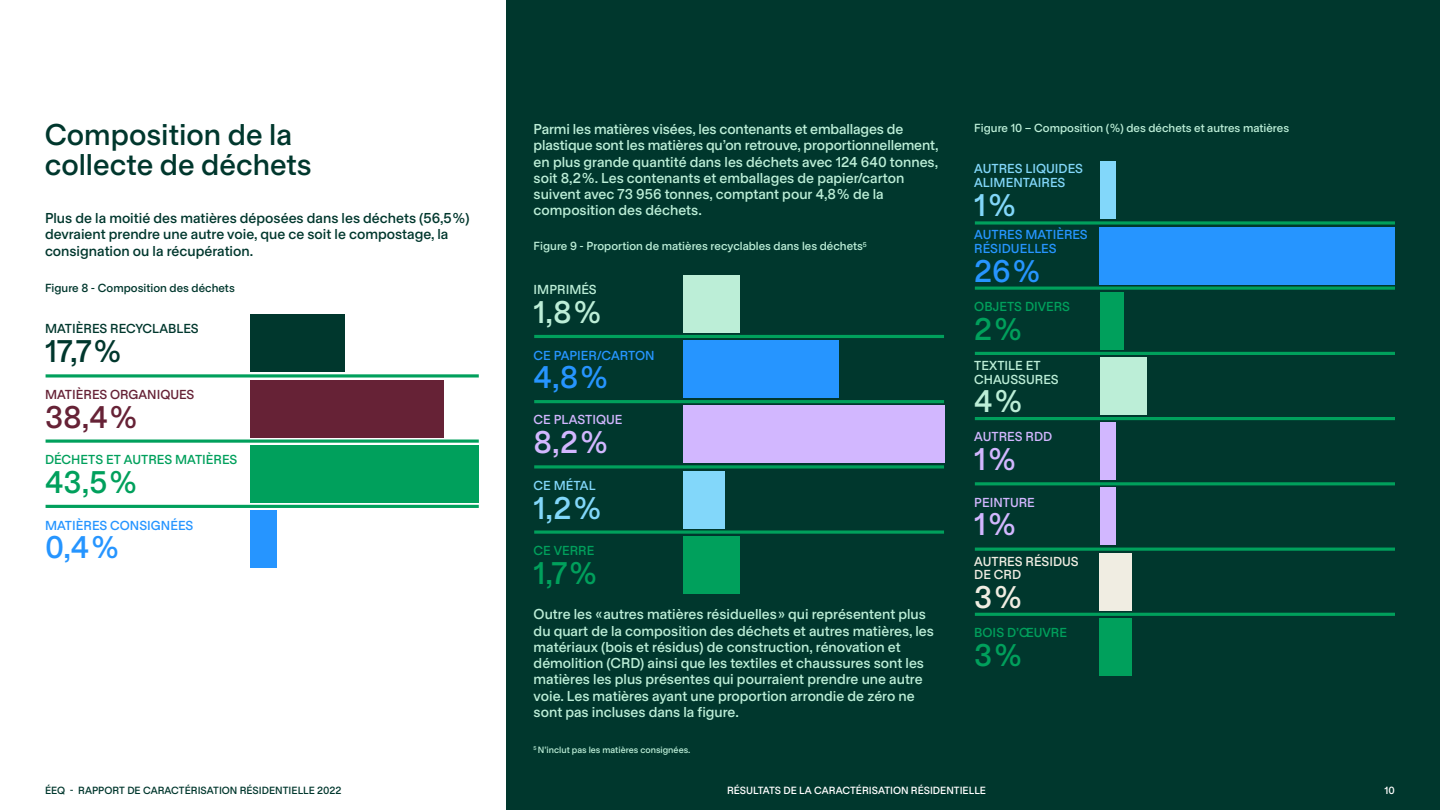
<style>
.page{position:relative;width:1440px;height:810px;background:#fff}
.page>*{position:absolute;margin:0;border:0;box-sizing:border-box;transform-origin:0 0}
.t1{font:500 30px "Habitus";color:#00a05c}
.t2{font:500 30px "Habitus";color:#2695ff}
.t3{font:500 30px "Habitus";color:#d2b7ff}
.t4{font:500 30px "Habitus";color:#bceed7}
.t5{font:500 30px "Habitus";color:#82d7fa}
.t6{font:500 30px "Habitus";color:#00372d}
.t7{font:500 30px "Habitus";color:#662236}
.t8{font:500 30px "Habitus";color:#f0ede2}
.t9{font:500 28.75px/30px "Habitus";color:#00372d}
.t10{font:500 13.75px/16.2px "Habitus";color:#bceed7}
.t11{font:500 13.75px/16.2px "Habitus";color:#00372d}
.t12{font:500 12.5px/13.8px "Habitus";color:#2695ff}
.t13{font:500 12.5px "Habitus";color:#00a05c}
.t14{font:500 12.5px/13.8px "Habitus";color:#82d7fa}
.t15{font:500 12.5px "Habitus";color:#d2b7ff}
.t16{font:500 12.5px/13.8px "Habitus";color:#bceed7}
.t17{font:500 12.5px "Habitus";color:#00372d}
.t18{font:500 12.5px "Habitus";color:#662236}
.t19{font:500 12.5px/13.8px "Habitus";color:#f0ede2}
.t20{font:500 11.25px "Habitus";color:#bceed7}
.t21{font:500 11.25px "Habitus";color:#00372d}
.t22{font:500 10px "Habitus";color:#00372d}
.t23{font:500 10px "Habitus";color:#fff}
.t24{font:500 8.75px "Habitus";color:#bceed7}
</style>
<div class="page">
<div style="left:506px;top:0;width:934px;height:810px;background:#00372d"></div>
<svg style="left:46px;top:374px;width:433px;height:4px;background:#34b37d"></svg>
<hr style="left:46px;top:505px;width:433px;height:3px;background:#00a05c">
<hr style="left:46px;top:440px;width:433px;height:3px;background:#00a05c">
<div style="left:250px;top:315px;width:95px;height:57px;background:#00372d"></div>
<div style="left:250px;top:380px;width:194px;height:57px;background:#662236"></div>
<div style="left:250px;top:445px;width:229px;height:57px;background:#00a05c"></div>
<div style="left:250px;top:510px;width:27px;height:58px;background:#2695ff"></div>
<hr style="left:534px;top:335px;width:410px;height:3px;background:#00a05c">
<svg style="left:975px;top:221px;width:420px;height:4px;background:#008a52"></svg>
<svg style="left:534px;top:465px;width:410px;height:4px;background:#008a51"></svg>
<hr style="left:975px;top:352px;width:420px;height:3px;background:#00a05c">
<hr style="left:975px;top:548px;width:420px;height:3px;background:#00a05c">
<hr style="left:534px;top:400px;width:410px;height:3px;background:#00a05c">
<hr style="left:975px;top:287px;width:420px;height:3px;background:#00a05c">
<hr style="left:975px;top:482px;width:420px;height:3px;background:#00a05c">
<hr style="left:534px;top:531px;width:410px;height:3px;background:#00a05c">
<hr style="left:975px;top:417px;width:420px;height:3px;background:#00a05c">
<hr style="left:975px;top:613px;width:420px;height:3px;background:#00a05c">
<div style="left:683px;top:275px;width:57px;height:57px;background:#bceed7"></div>
<div style="left:1100px;top:162px;width:16px;height:57px;background:#82d7fa"></div>
<div style="left:683px;top:341px;width:155px;height:57px;background:#2695ff"></div>
<div style="left:1100px;top:227px;width:295px;height:57px;background:#2695ff"></div>
<div style="left:683px;top:406px;width:261px;height:57px;background:#d2b7ff"></div>
<div style="left:1100px;top:292px;width:23px;height:57px;background:#00a05c"></div>
<div style="left:1100px;top:488px;width:16px;height:57px;background:#d2b7ff"></div>
<div style="left:683px;top:471px;width:41px;height:57px;background:#82d7fa"></div>
<div style="left:1100px;top:357px;width:47px;height:58px;background:#bceed7"></div>
<div style="left:1100px;top:553px;width:32px;height:57px;background:#f0ede2"></div>
<div style="left:683px;top:536px;width:57px;height:57px;background:#00a05c"></div>
<div style="left:1100px;top:423px;width:16px;height:57px;background:#d2b7ff"></div>
<div style="left:1100px;top:618px;width:32px;height:57px;background:#00a05c"></div>
<h2 class="t9" style="left:45px;top:119px;width:268px">Composition de la collecte de déchets</h2>
<p class="t11" style="left:45px;top:209px;width:426px">Plus de la moitié des matières déposées dans les déchets (56,5 %) devraient prendre une autre voie, que ce soit le compostage, la consignation ou la récupération.</p>
<p class="t21" style="left:45px;top:280px;width:191px">Figure 8 - Composition des déchets</p>
<p class="t17" style="left:45px;top:320px;width:155px">MATIÈRES RECYCLABLES</p>
<h1 class="t6" style="left:45px;top:330px;width:78px">17,7 %</h1>
<p class="t18" style="left:45px;top:386px;width:151px">MATIÈRES ORGANIQUES</p>
<h1 class="t7" style="left:45px;top:396px;width:94px">38,4 %</h1>
<p class="t13" style="left:45px;top:450px;width:194px">DÉCHETS ET AUTRES MATIÈRES</p>
<h1 class="t1" style="left:45px;top:460px;width:94px">43,5 %</h1>
<p class="t12" style="left:45px;top:518px;width:150px">MATIÈRES CONSIGNÉES</p>
<h1 class="t2" style="left:45px;top:526px;width:76px">0,4 %</h1>
<p class="t22" style="left:45px;top:783px;width:298px">ÉEQ - RAPPORT DE CARACTÉRISATION RÉSIDENTIELLE 2022</p>
<p class="t10" style="left:534px;top:120px;width:407px">Parmi les matières visées, les contenants et emballages de plastique sont les matières qu’on retrouve, proportionnellement, en plus grande quantité dans les déchets avec 124 640 tonnes, soit 8,2 %. Les contenants et emballages de papier/carton suivent avec 73 956 tonnes, comptant pour 4,8 % de la composition des déchets.</p>
<p class="t20" style="left:534px;top:238px;width:335px">Figure 9 - Proportion de matières recyclables dans les déchets<sup>5</sup></p>
<p class="t16" style="left:534px;top:282px;width:65px">IMPRIMÉS</p>
<h1 class="t4" style="left:534px;top:290px;width:70px">1,8 %</h1>
<p class="t12" style="left:534px;top:348px;width:122px">CE PAPIER/CARTON</p>
<h1 class="t2" style="left:534px;top:356px;width:76px">4,8 %</h1>
<p class="t15" style="left:534px;top:411px;width:90px">CE PLASTIQUE</p>
<h1 class="t3" style="left:534px;top:421px;width:76px">8,2 %</h1>
<p class="t14" style="left:534px;top:478px;width:64px">CE MÉTAL</p>
<h1 class="t5" style="left:534px;top:487px;width:69px">1,2 %</h1>
<p class="t13" style="left:534px;top:541px;width:62px">CE VERRE</p>
<h1 class="t1" style="left:534px;top:551px;width:65px">1,7 %</h1>
<p class="t10" style="left:534px;top:606px;width:402px">Outre les « autres matières résiduelles » qui représentent plus du quart de la composition des déchets et autres matières, les matériaux (bois et résidus) de construction, rénovation et démolition (CRD) ainsi que les textiles et chaussures sont les matières les plus présentes qui pourraient prendre une autre voie. Les matières ayant une proportion arrondie de zéro ne sont pas incluses dans la figure.</p>
<p class="t24" style="left:534px;top:744px;width:158px"><sup>5</sup> N’inclut pas les matières consignées.</p>
<p class="t20" style="left:974px;top:120px;width:316px">Figure 10 – Composition ( %) des déchets et autres matières</p>
<p class="t14" style="left:974px;top:162px;width:110px">AUTRES LIQUIDES<br>ALIMENTAIRES</p>
<h1 class="t5" style="left:974px;top:184px;width:43px">1 %</h1>
<p class="t12" style="left:974px;top:227px;width:115px">AUTRES MATIÈRES<br>RÉSIDUELLES</p>
<h1 class="t2" style="left:974px;top:249px;width:68px">26 %</h1>
<p class="t13" style="left:974px;top:297px;width:97px">OBJETS DIVERS</p>
<h1 class="t1" style="left:974px;top:307px;width:49px">2 %</h1>
<p class="t16" style="left:974px;top:358px;width:86px">TEXTILE ET<br>CHAUSSURES</p>
<h1 class="t4" style="left:974px;top:380px;width:50px">4 %</h1>
<p class="t15" style="left:974px;top:428px;width:79px">AUTRES RDD</p>
<h1 class="t3" style="left:974px;top:438px;width:43px">1 %</h1>
<p class="t15" style="left:974px;top:493px;width:62px">PEINTURE</p>
<h1 class="t3" style="left:974px;top:503px;width:43px">1 %</h1>
<p class="t19" style="left:974px;top:554px;width:106px">AUTRES RÉSIDUS<br>DE CRD</p>
<h1 class="t8" style="left:974px;top:576px;width:50px">3 %</h1>
<p class="t13" style="left:974px;top:624px;width:94px">BOIS D’ŒUVRE</p>
<h1 class="t1" style="left:974px;top:634px;width:50px">3 %</h1>
<p class="t23" style="left:727px;top:783px;width:260px">RÉSULTATS DE LA CARACTÉRISATION RÉSIDENTIELLE</p>
<p class="t23" style="left:1385px;top:783px;width:12px">10</p>
</div>
